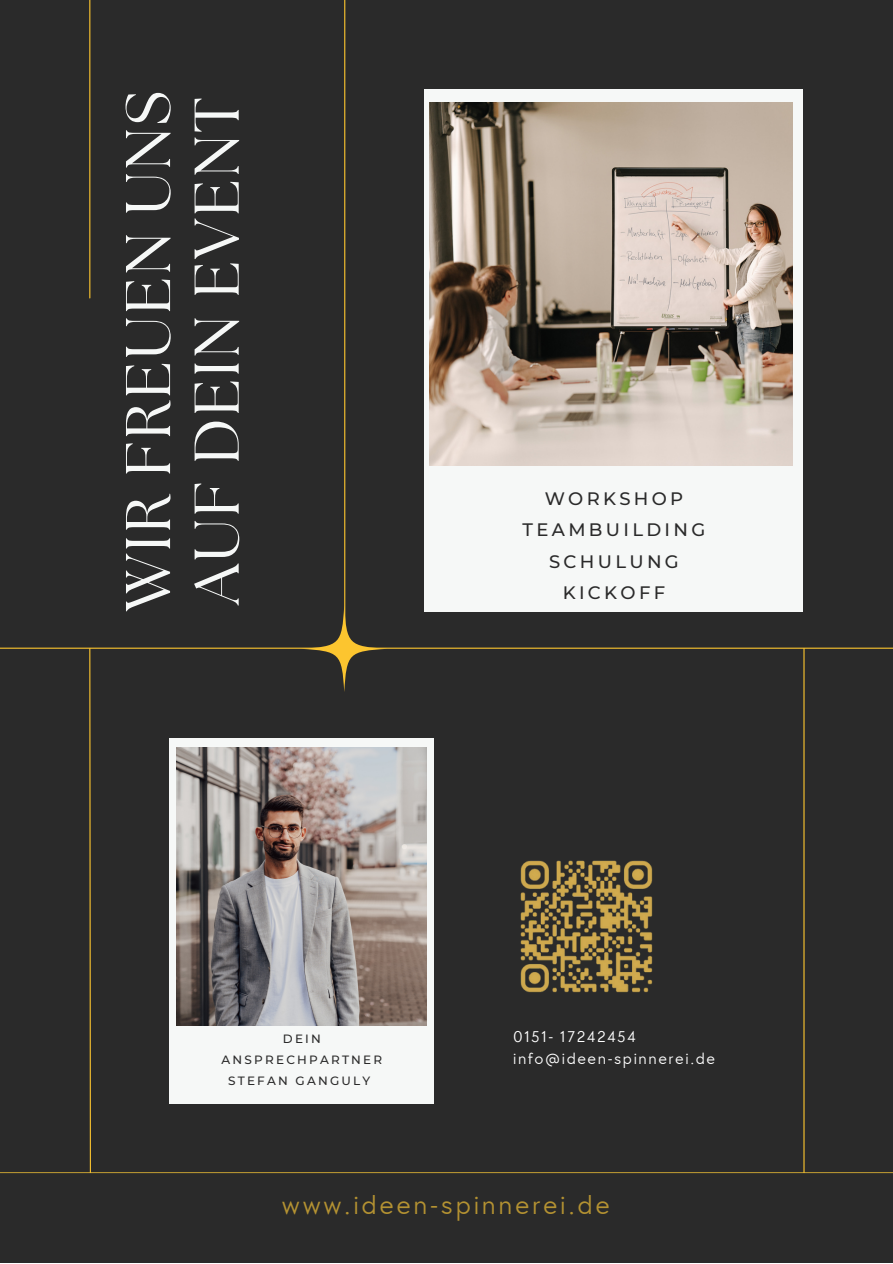
<style>
.page{position:relative;width:893px;height:1264px;background:#fff}
.page>*{position:absolute;margin:0;border:0;box-sizing:border-box;transform-origin:0 0}
.t1{font:63px/68.6px "The Seasons";letter-spacing:.035em;color:#f6f8f7}
.t2{font:27px "TT Chocolates";letter-spacing:.1em;color:#b49232}
.t3{font:500 18px/31.5px "Montserrat";letter-spacing:.185em;color:#2a2a2a;text-align:center}
.t4{font:16.2px "TT Chocolates";letter-spacing:.1em;color:#fff}
.t5{font:500 12px/21px "Montserrat";letter-spacing:.185em;color:#2a2a2a;text-align:center}
</style>
<div class="page">
<div style="left:0;top:0;width:892px;height:1262px;background:#2a2a2a"></div>
<hr style="left:0;top:647px;width:892px;height:1px;background:#fcc52f">
<hr style="left:344px;top:0;width:1px;height:648px;background:#fcc52f">
<hr style="left:0;top:1171px;width:892px;height:2px;background:#b49232">
<svg style="left:301px;top:605px;width:86px;height:87px"></svg>
<svg style="left:89px;top:647px;width:2px;height:526px"></svg>
<hr style="left:803px;top:648px;width:1px;height:524px;background:#fcc52f">
<div style="left:424px;top:89px;width:379px;height:523px;background:#f6f8f7"></div>
<div style="left:169px;top:738px;width:265px;height:365px;background:#f6f8f7"></div>
<img style="left:177px;top:747px;width:249px;height:278px">
<img style="left:429px;top:103px;width:363px;height:363px">
<hr style="left:89px;top:0;width:1px;height:298px;background:#fcc52f">
<img style="left:520px;top:860px;width:133px;height:133px">
<p class="t1" style="left:118px;top:611px;width:521px;rotate:-90deg">WIR FREUEN UNS<br>AUF DEIN EVENT</p>
<p class="t3" style="left:522px;top:482px;width:184px">WORKSHOP<br>TEAMBUILDING<br>SCHULUNG</p>
<p class="t3" style="left:562px;top:577px;width:104px">KICKOFF</p>
<p class="t5" style="left:221px;top:1028px;width:162px">DEIN<br>ANSPRECHPARTNER</p>
<p class="t5" style="left:228px;top:1070px;width:144px">STEFAN GANGULY</p>
<p class="t4" style="left:513px;top:1027px;width:124px">0151- 17242454</p>
<p class="t4" style="left:513px;top:1049px;width:203px">info@ideen-spinnerei.de</p>
<p class="t2" style="left:282px;top:1189px;width:329px">www.ideen-spinnerei.de</p>
</div>
